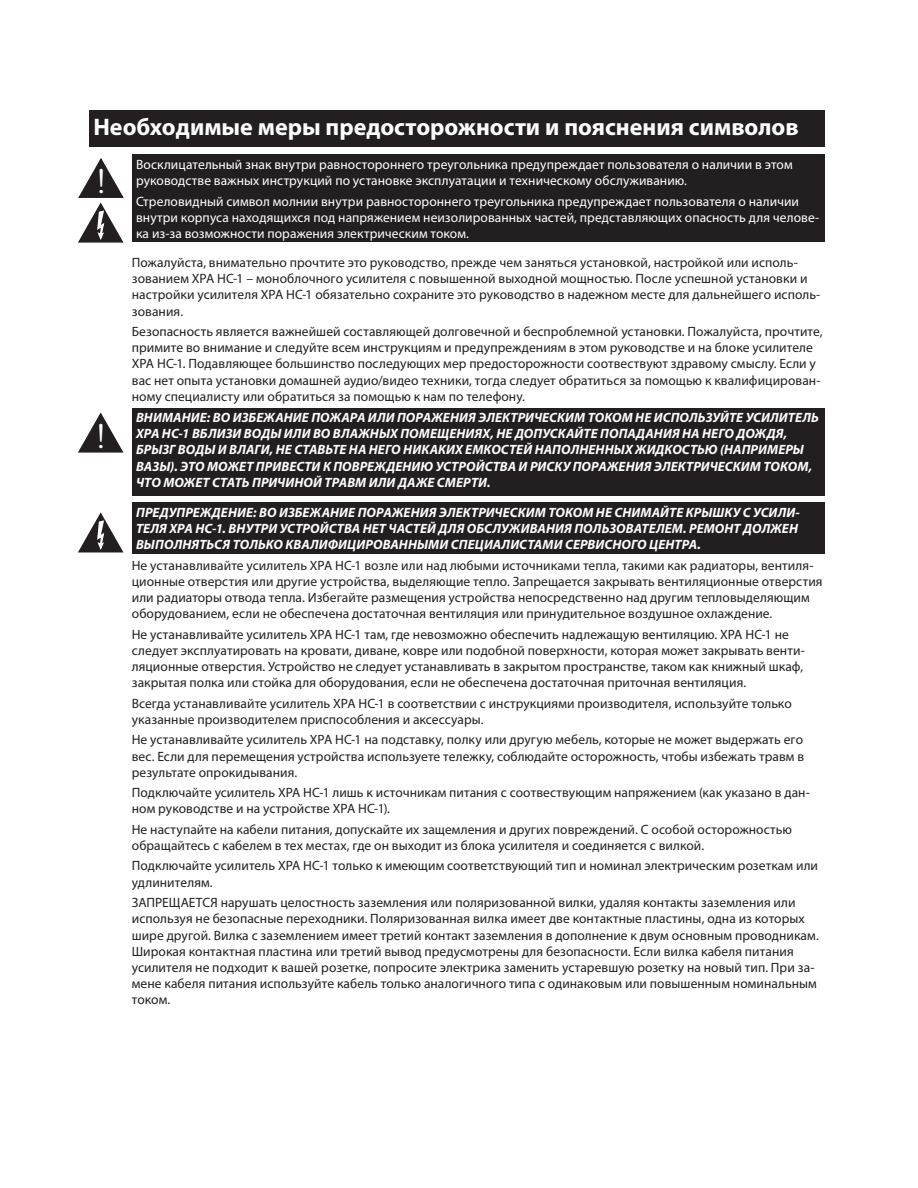
<style>
.page{position:relative;width:918px;height:1188px;background:#fff}
.page>*{position:absolute;margin:0;border:0;box-sizing:border-box;transform-origin:0 0}
.t1{font:34.05px "Poor Richard";color:#fff}
.t2{font:700 24px "Myriad Pro";color:#fff}
.t3{font:13.5px/16.2px "Myriad Pro";letter-spacing:.005em;color:#231f20}
.t4{font:italic 700 13.5px/16.2px "Myriad Pro";letter-spacing:.005em;color:#fff}
.t5{font:13.5px/16.2px "Myriad Pro";letter-spacing:.005em;color:#fff}
</style>
<div class="page">
<div style="left:89px;top:111px;width:735px;height:36px;background:#231f20"></div>
<div style="left:132px;top:155px;width:692px;height:87px;background:#231f20"></div>
<div style="left:132px;top:408px;width:692px;height:87px;background:#231f20"></div>
<div style="left:132px;top:502px;width:692px;height:51px;background:#231f20"></div>
<svg style="left:78px;top:158px;width:46px;height:85px"></svg>
<svg style="left:78px;top:412px;width:46px;height:41px"></svg>
<svg style="left:78px;top:512px;width:46px;height:41px"></svg>
<h2 class="t2" style="left:94px;top:111px;width:707px">Необходимые меры предосторожности и пояснения символов</h2>
<p class="t5" style="left:136px;top:156px;width:658px">Восклицательный знак внутри равностороннего треугольника предупреждает пользователя о наличии в этом руководстве важных инструкций по установке эксплуатации и техническому обслуживанию.</p>
<p class="t5" style="left:136px;top:193px;width:685px">Стреловидный символ молнии внутри равностороннего треугольника предупреждает пользователя о наличии внутри корпуса находящихся под напряжением неизолированных частей, представляющих опасность для челове&shy;ка из-за возможности поражения электрическим током.</p>
<p class="t3" style="left:132px;top:254px;width:690px">Пожалуйста, внимательно прочтите это руководство, прежде чем заняться установкой, настройкой или исполь&shy;зованием XPA HC-1 – моноблочного усилителя с повышенной выходной мощностью. После успешной установки и настройки усилителя XPA HC-1 обязательно сохраните это руководство в надежном месте для дальнейшего исполь&shy;зования.</p>
<p class="t3" style="left:132px;top:323px;width:692px">Безопасность является важнейшей составляющей долговечной и беспроблемной установки. Пожалуйста, прочтите, примите во внимание и следуйте всем инструкциям и предупреждениям в этом руководстве и на блоке усилителе XPA HC-1. Подавляющее большинство последующих мер предосторожности соотвествуют здравому смыслу. Если у вас нет опыта установки домашней аудио/видео техники, тогда следует обратиться за помощью к квалифицирован&shy;ному специалисту или обратиться за помощью к нам по телефону.</p>
<p class="t4" style="left:136px;top:409px;width:684px">ВНИМАНИЕ: ВО ИЗБЕЖАНИЕ ПОЖАРА ИЛИ ПОРАЖЕНИЯ ЭЛЕКТРИЧЕСКИМ ТОКОМ НЕ ИСПОЛЬЗУЙТЕ УСИЛИТЕЛЬ XPA HC-1 ВБЛИЗИ ВОДЫ ИЛИ ВО ВЛАЖНЫХ ПОМЕЩЕНИЯХ, НЕ ДОПУСКАЙТЕ ПОПАДАНИЯ НА НЕГО ДОЖДЯ, БРЫЗГ ВОДЫ И ВЛАГИ, НЕ СТАВЬТЕ НА НЕГО НИКАКИХ ЕМКОСТЕЙ НАПОЛНЕННЫХ ЖИДКОСТЬЮ (НАПРИМЕРЫ ВАЗЫ). ЭТО МОЖЕТ ПРИВЕСТИ К ПОВРЕЖДЕНИЮ УСТРОЙСТВА И РИСКУ ПОРАЖЕНИЯ ЭЛЕКТРИЧЕСКИМ ТОКОМ, ЧТО МОЖЕТ СТАТЬ ПРИЧИНОЙ ТРАВМ ИЛИ ДАЖЕ СМЕРТИ.</p>
<p class="t4" style="left:136px;top:504px;width:665px">ПРЕДУПРЕЖДЕНИЕ: ВО ИЗБЕЖАНИЕ ПОРАЖЕНИЯ ЭЛЕКТРИЧЕСКИМ ТОКОМ НЕ СНИМАЙТЕ КРЫШКУ С УСИЛИ-<br>ТЕЛЯ XPA HC-1. ВНУТРИ УСТРОЙСТВА НЕТ ЧАСТЕЙ ДЛЯ ОБСЛУЖИВАНИЯ ПОЛЬЗОВАТЕЛЕМ. РЕМОНТ ДОЛЖЕН<br>ВЫПОЛНЯТЬСЯ ТОЛЬКО КВАЛИФИЦИРОВАННЫМИ СПЕЦИАЛИСТАМИ СЕРВИСНОГО ЦЕНТРА.</p>
<p class="t3" style="left:132px;top:557px;width:692px">Не устанавливайте усилитель XPA HC-1 возле или над любыми источниками тепла, такими как радиаторы, вентиля&shy;ционные отверстия или другие устройства, выделяющие тепло. Запрещается закрывать вентиляционные отверстия или радиаторы отвода тепла. Избегайте размещения устройства непосредственно над другим тепловыделяющим оборудованием, если не обеспечена достаточная вентиляция или принудительное воздушное охлаждение.</p>
<p class="t3" style="left:132px;top:626px;width:675px">Не устанавливайте усилитель XPA HC-1 там, где невозможно обеспечить надлежащую вентиляцию. XPA HC-1 не следует эксплуатировать на кровати, диване, ковре или подобной поверхности, которая может закрывать венти&shy;ляционные отверстия. Устройство не следует устанавливать в закрытом пространстве, таком как книжный шкаф, закрытая полка или стойка для оборудования, если не обеспечена достаточная приточная вентиляция.</p>
<p class="t3" style="left:132px;top:695px;width:662px">Всегда устанавливайте усилитель XPA HC-1 в соответствии с инструкциями производителя, используйте только указанные производителем приспособления и аксессуары.</p>
<p class="t3" style="left:132px;top:732px;width:674px;text-align:justify">Не устанавливайте усилитель XPA HC-1 на подставку, полку или другую мебель, которые не может выдержать его вес. Если для перемещения устройства используете тележку, соблюдайте осторожность, чтобы избежать травм в результате опрокидывания.</p>
<p class="t3" style="left:132px;top:784px;width:680px">Подключайте усилитель XPA HC-1 лишь к источникам питания с соотвествующим напряжением (как указано в дан&shy;ном руководстве и на устройстве XPA HC-1).</p>
<p class="t3" style="left:132px;top:821px;width:662px">Не наступайте на кабели питания, допускайте их защемления и других повреждений. С особой осторожностью обращайтесь с кабелем в тех местах, где он выходит из блока усилителя и соединяется с вилкой.</p>
<p class="t3" style="left:132px;top:858px;width:688px">Подключайте усилитель XPA HC-1 только к имеющим соответствующий тип и номинал электрическим розеткам или удлинителям.</p>
<p class="t3" style="left:132px;top:894px;width:689px">ЗАПРЕЩАЕТСЯ нарушать целостность заземления или поляризованной вилки, удаляя контакты заземления или используя не безопасные переходники. Поляризованная вилка имеет две контактные пластины, одна из которых шире другой. Вилка с заземлением имеет третий контакт заземления в дополнение к двум основным проводникам.<br>Широкая контактная пластина или третий вывод предусмотрены для безопасности. Если вилка кабеля питания усилителя не подходит к вашей розетке, попросите электрика заменить устаревшую розетку на новый тип. При за&shy;мене кабеля питания используйте кабель только аналогичного типа с одинаковым или повышенным номинальным током.</p>
<h1 class="t1" style="left:99px;top:150px;width:6px">!</h1>
<h1 class="t1" style="left:99px;top:162px;width:6px">!</h1>
<h1 class="t1" style="left:99px;top:417px;width:6px">!</h1>
<h1 class="t1" style="left:99px;top:429px;width:6px">!</h1>
</div>
